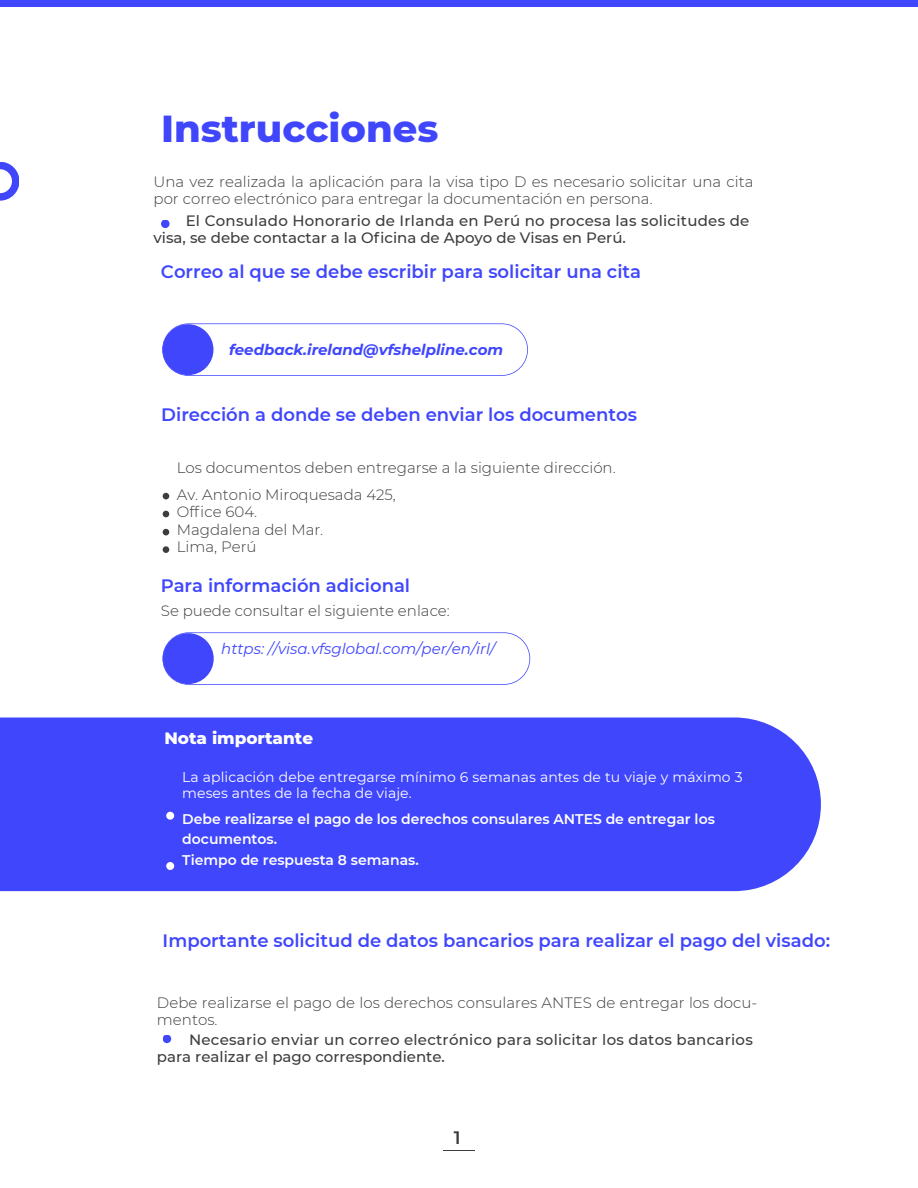
<style>
.page{position:relative;width:918px;height:1188px;background:#fff}
.page>*{position:absolute;margin:0;border:0;box-sizing:border-box;transform-origin:0 0}
.t1{font:800 38.4px "Montserrat";color:#3f46fc}
.t2{font:600 18px "Montserrat";color:#3f46fc}
.t3{font:600 18px "Montserrat";color:#3d3d3d}
.t4{font:800 16.8px "Montserrat";color:#fff}
.t5{font:300 15px/16.8px "Montserrat";color:#3d3d3d}
.t6{font:500 15px "Montserrat";letter-spacing:.015em;color:#3d3d3d}
.t7{font:italic 15px "Montserrat";color:#3f46fc}
.t8{font:italic 700 15px "Montserrat";color:#3f46fc}
.t9{font:600 13.95px "Montserrat";color:#fff}
.t10{font:13.95px/15.8px "Montserrat";letter-spacing:.005em;color:#fff}
</style>
<div class="page">
<svg style="left:0;top:162px;width:19px;height:39px"></svg>
<div style="left:161px;top:220px;width:9px;height:8px;background:#3f46fc;border-radius:50%"></div>
<div style="left:163px;top:1035px;width:8px;height:8px;background:#3f46fc;border-radius:50%"></div>
<svg style="left:163px;top:493px;width:6px;height:6px"></svg>
<svg style="left:163px;top:511px;width:6px;height:6px"></svg>
<svg style="left:163px;top:529px;width:6px;height:6px"></svg>
<div style="left:163px;top:546px;width:6px;height:7px;background:#3d3d3d;border-radius:50%"></div>
<div style="left:0;top:0;width:918px;height:7px;background:#3f46fc"></div>
<svg style="left:162px;top:323px;width:366px;height:53px"></svg>
<div style="left:163px;top:324px;width:50px;height:51px;background:#3f46fc;border-radius:50%"></div>
<svg style="left:162px;top:632px;width:368px;height:53px"></svg>
<div style="left:163px;top:633px;width:51px;height:51px;background:#3f46fc;border-radius:50%"></div>
<div style="left:0;top:717px;width:821px;height:174px;background:#3f46fc"></div>
<div style="left:166px;top:812px;width:8px;height:8px;background:#fff;border-radius:50%"></div>
<div style="left:166px;top:862px;width:8px;height:8px;background:#fff;border-radius:50%"></div>
<hr style="left:444px;top:1150px;width:30px;height:1px;background:#3d3d3d">
<p class="t1" style="left:161px;top:105px;width:279px">Instrucciones</p>
<p class="t5" style="left:154px;top:173px;width:601px">Una vez realizada la aplicación para la visa tipo D es necesario solicitar una cita por correo electrónico para entregar la documentación en persona.</p>
<p class="t6" style="left:186px;top:212px;width:565px">El Consulado Honorario de Irlanda en Perú no procesa las solicitudes de</p>
<p class="t6" style="left:154px;top:228px;width:474px">visa, se debe contactar a la Oficina de Apoyo de Visas en Perú.</p>
<p class="t2" style="left:161px;top:261px;width:482px">Correo al que se debe escribir para solicitar una cita</p>
<p class="t8" style="left:229px;top:340px;width:276px">feedback.ireland@vfshelpline.com</p>
<p class="t2" style="left:161px;top:404px;width:477px">Dirección a donde se deben enviar los documentos</p>
<p class="t5" style="left:177px;top:459px;width:440px">Los documentos deben entregarse a la siguiente dirección.</p>
<p class="t5" style="left:177px;top:486px;width:221px">Av. Antonio Miroquesada 425,</p>
<p class="t5" style="left:177px;top:503px;width:82px">Office 604.</p>
<p class="t5" style="left:177px;top:521px;width:148px">Magdalena del Mar.</p>
<p class="t5" style="left:177px;top:538px;width:81px">Lima, Perú</p>
<p class="t2" style="left:161px;top:575px;width:251px">Para información adicional</p>
<p class="t5" style="left:161px;top:603px;width:291px">Se puede consultar el siguiente enlace:</p>
<p class="t7" style="left:221px;top:639px;width:275px">https: //visa.vfsglobal.com/per/en/irl/</p>
<p class="t4" style="left:164px;top:728px;width:150px">Nota importante</p>
<p class="t10" style="left:182px;top:769px;width:562px">La aplicación debe entregarse mínimo 6 semanas antes de tu viaje y máximo 3 meses antes de la fecha de viaje.</p>
<p class="t9" style="left:182px;top:810px;width:534px">Debe realizarse el pago de los derechos consulares ANTES de entregar los</p>
<p class="t9" style="left:182px;top:830px;width:96px">documentos.</p>
<p class="t9" style="left:182px;top:852px;width:238px">Tiempo de respuesta 8 semanas.</p>
<p class="t2" style="left:163px;top:930px;width:669px">Importante solicitud de datos bancarios para realizar el pago del visado:</p>
<p class="t5" style="left:157px;top:994px;width:602px">Debe realizarse el pago de los derechos consulares ANTES de entregar los docu&shy;mentos.</p>
<p class="t6" style="left:189px;top:1031px;width:565px">Necesario enviar un correo electrónico para solicitar los datos bancarios</p>
<p class="t6" style="left:157px;top:1047px;width:290px">para realizar el pago correspondiente.</p>
<p class="t3" style="left:454px;top:1127px;width:8px">1</p>
</div>
